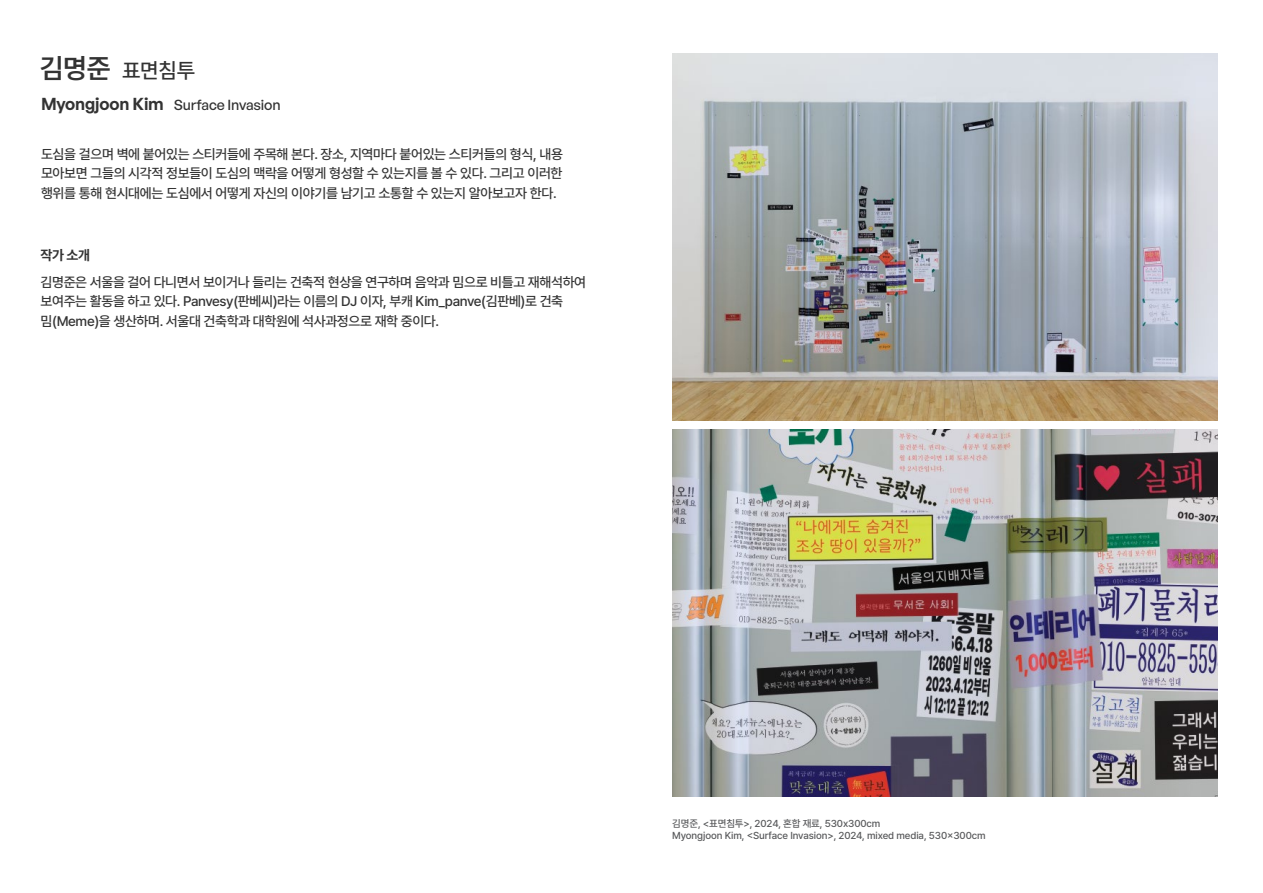
<style>
.page{position:relative;width:1263px;height:893px;background:#fff}
.page>*{position:absolute;margin:0;border:0;box-sizing:border-box;transform-origin:0 0}
.t1{font:500 21.3px "Pretendard";color:#333}
.t2{font:500 14.25px "General Sans";letter-spacing:-.01em;color:#333}
.t3{font:500 13.8px/19.5px "Pretendard";letter-spacing:-.025em;color:#333;text-align:justify}
.t4{font:700 13.8px "Pretendard";color:#333}
.t5{font:500 10.05px/12px "Pretendard";letter-spacing:-.01em;color:#58595b}
.s1{font-weight:600;font-size:27.6px}
.s2{font-weight:600;font-size:16.95px}
</style>
<div class="page">
<img style="left:672px;top:53px;width:546px;height:368px">
<img style="left:672px;top:430px;width:546px;height:367px">
<h1 class="t1" style="left:40px;top:55px;width:157px"><span class="s1">김명준</span> 표면침투</h1>
<p class="t2" style="left:41px;top:96px;width:241px"><span class="s2">Myongjoon Kim</span> Surface Invasion</p>
<p class="t3" style="left:41px;top:144px;width:523px">도심을 걸으며 벽에 붙어있는 스티커들에 주목해 본다. 장소, 지역마다 붙어있는 스티커들의 형식, 내용 모아보면 그들의 시각적 정보들이 도심의 맥락을 어떻게 형성할 수 있는지를 볼 수 있다. 그리고 이러한 행위를 통해 현시대에는 도심에서 어떻게 자신의 이야기를 남기고 소통할 수 있는지 알아보고자 한다.</p>
<p class="t4" style="left:41px;top:245px;width:51px">작가 소개</p>
<p class="t3" style="left:41px;top:272px;width:547px;text-align:left">김명준은 서울을 걸어 다니면서 보이거나 들리는 건축적 현상을 연구하며 음악과 밈으로 비틀고 재해석하여 보여주는 활동을 하고 있다. Panvesy(판베씨)라는 이름의 DJ 이자, 부캐 Kim_panve(김판베)로 건축 밈(Meme)을 생산하며. 서울대 건축학과 대학원에 석사과정으로 재학 중이다.</p>
<p class="t5" style="left:672px;top:817px;width:315px">김명준, &lt;표면침투&gt;, 2024, 혼합 재료, 530x300cm<br>Myongjoon Kim, &lt;Surface Invasion&gt;, 2024, mixed media, 530×300cm</p>
</div>
